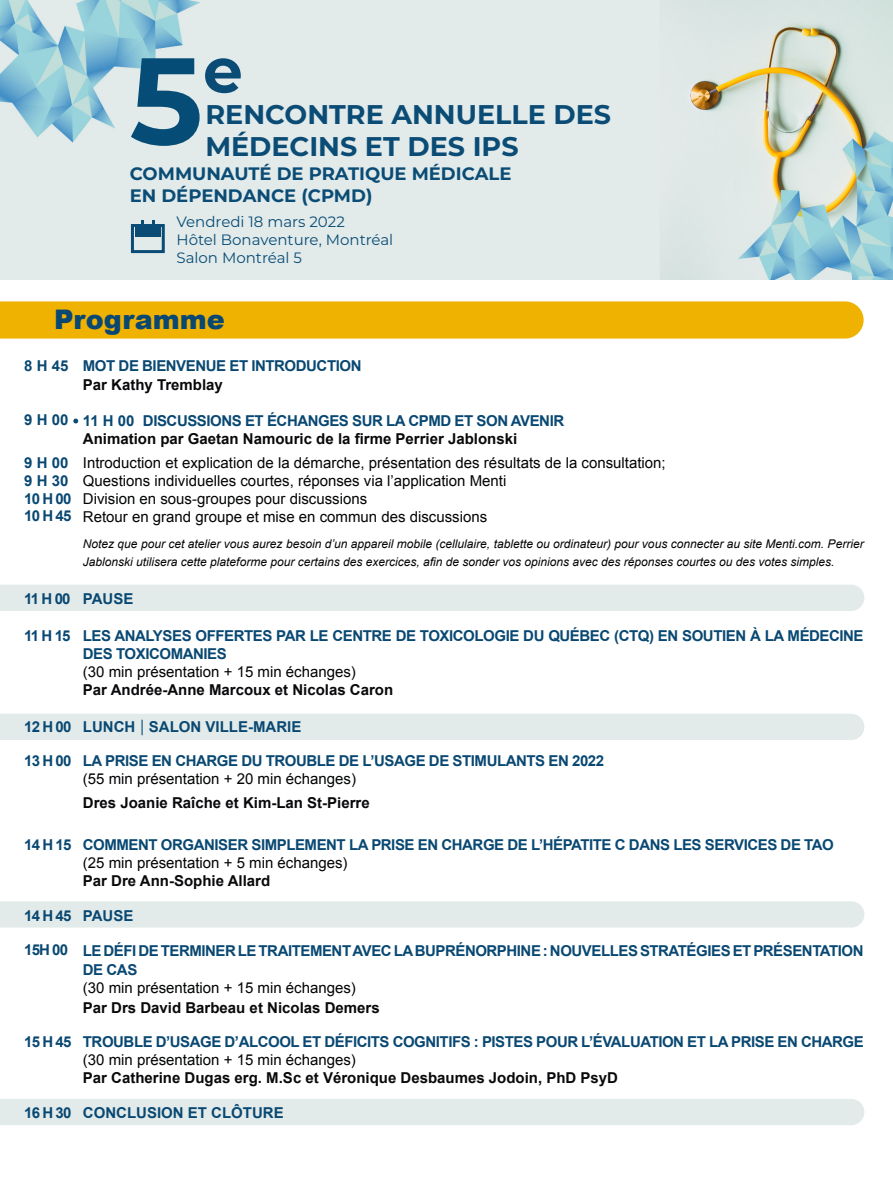
<style>
.page{position:relative;width:893px;height:1191px;background:#fff}
.page>*{position:absolute;margin:0;border:0;box-sizing:border-box;transform-origin:0 0}
.t1{font:700 123px "Montserrat";color:#054d76}
.t2{font:700 27px/32.4px "Montserrat";color:#0a4c75}
.t3{font:900 27px "Arial";color:#094872}
.t4{font:700 18px/21.6px "Montserrat";color:#0a4c75}
.t5{font:700 15px/18px "Arial";letter-spacing:-.03em;color:#094872}
.t6{font:15px/18px "Arial";color:#030405}
.t7{font:700 15px "Arial";color:#09090c}
.t8{font:15px/18px "Montserrat";color:#0a4c75}
.t9{font:700 15px "Arial";color:#094872}
.t10{font:italic 12px/18px "Arial";color:#030405}
.s1{font-family:"Montserrat";font-weight:400;font-size:16.5px;color:#0a4c75}
</style>
<div class="page">
<img style="left:0;top:0;width:893px;height:279px">
<div style="left:0;top:584px;width:864px;height:27px;background:#e2ebea"></div>
<div style="left:0;top:714px;width:864px;height:26px;background:#e2ebea"></div>
<div style="left:0;top:901px;width:864px;height:26px;background:#e2ebea"></div>
<div style="left:0;top:1099px;width:864px;height:26px;background:#e2ebea"></div>
<div style="left:0;top:301px;width:864px;height:37px;background:#efb201"></div>
<hr style="left:141px;top:220px;width:3px;height:14px;background:#0a4c75">
<hr style="left:152px;top:220px;width:3px;height:14px;background:#0a4c75">
<div style="left:135px;top:227px;width:26px;height:9px;background:#0a4c75"></div>
<div style="left:131px;top:224px;width:34px;height:29px;border:3px solid #0a4c75"></div>
<svg style="left:73px;top:418px;width:5px;height:5px"></svg>
<h1 class="t1" style="left:130px;top:12px;width:115px">5<sup>e</sup></h1>
<h2 class="t2" style="left:205px;top:97px;width:407px">RENCONTRE ANNUELLE DES<br>MÉDECINS ET DES IPS</h2>
<p class="t4" style="left:130px;top:162px;width:383px">COMMUNAUTÉ DE PRATIQUE MÉDICALE<br>EN DÉPENDANCE (CPMD)</p>
<p class="t8" style="left:176px;top:212px;width:218px">Vendredi 18 mars 2022<br>Hôtel Bonaventure, Montréal<br>Salon Montréal 5</p>
<h2 class="t3" style="left:54px;top:299px;width:172px">Programme</h2>
<p class="t5" style="left:83px;top:358px;width:280px">MOT DE BIENVENUE ET INTRODUCTION</p>
<p class="t7" style="left:83px;top:374px;width:142px">Par Kathy Tremblay</p>
<p class="t5" style="left:83px;top:412px;width:483px">11 H 00 DISCUSSIONS ET ÉCHANGES SUR LA CPMD ET SON AVENIR</p>
<p class="t7" style="left:83px;top:428px;width:436px">Animation par Gaetan Namouric de la firme Perrier Jablonski</p>
<p class="t6" style="left:83px;top:453px;width:584px">Introduction et explication de la démarche, présentation des résultats de la consultation; Questions individuelles courtes, réponses via l’application Menti<br>Division en sous-groupes pour discussions<br>Retour en grand groupe et mise en commun des discussions</p>
<p class="t10" style="left:83px;top:535px;width:782px">Notez que pour cet atelier vous aurez besoin d’un appareil mobile (cellulaire, tablette ou ordinateur) pour vous connecter au site Menti.com. Perrier<br>Jablonski utilisera cette plateforme pour certains des exercices, afin de sonder vos opinions avec des réponses courtes ou des votes simples.</p>
<p class="t5" style="left:83px;top:590px;width:52px">PAUSE</p>
<p class="t5" style="left:83px;top:627px;width:782px">LES ANALYSES OFFERTES PAR LE CENTRE DE TOXICOLOGIE DU QUÉBEC (CTQ) EN SOUTIEN À LA MÉDECINE<br>DES TOXICOMANIES</p>
<p class="t6" style="left:83px;top:663px;width:275px">(30 min présentation + 15 min échanges)</p>
<p class="t7" style="left:83px;top:680px;width:312px">Par Andrée-Anne Marcoux et Nicolas Caron</p>
<p class="t9" style="left:83px;top:716px;width:220px">LUNCH <span class="s1">|</span> SALON VILLE-MARIE</p>
<p class="t5" style="left:83px;top:752px;width:523px">LA PRISE EN CHARGE DU TROUBLE DE L’USAGE DE STIMULANTS EN 2022</p>
<p class="t6" style="left:83px;top:770px;width:275px">(55 min présentation + 20 min échanges)</p>
<p class="t7" style="left:83px;top:793px;width:288px">Dres Joanie Raîche et Kim-Lan St-Pierre</p>
<p class="t5" style="left:83px;top:836px;width:752px">COMMENT ORGANISER SIMPLEMENT LA PRISE EN CHARGE DE L’HÉPATITE C DANS LES SERVICES DE TAO</p>
<p class="t6" style="left:83px;top:854px;width:266px">(25 min présentation + 5 min échanges)</p>
<p class="t7" style="left:83px;top:871px;width:189px">Par Dre Ann-Sophie Allard</p>
<p class="t5" style="left:83px;top:907px;width:52px">PAUSE</p>
<p class="t5" style="left:83px;top:941px;width:782px;line-height:19.5px">LE DÉFI DE TERMINER LE TRAITEMENT AVEC LA BUPRÉNORPHINE : NOUVELLES STRATÉGIES ET PRÉSENTATION<br>DE CAS</p>
<p class="t6" style="left:83px;top:979px;width:275px">(30 min présentation + 15 min échanges)</p>
<p class="t7" style="left:83px;top:997px;width:298px">Par Drs David Barbeau et Nicolas Demers</p>
<p class="t5" style="left:83px;top:1033px;width:782px">TROUBLE D’USAGE D’ALCOOL ET DÉFICITS COGNITIFS : PISTES POUR L’ÉVALUATION ET LA PRISE EN CHARGE</p>
<p class="t6" style="left:83px;top:1051px;width:275px">(30 min présentation + 15 min échanges)</p>
<p class="t7" style="left:83px;top:1068px;width:537px">Par Catherine Dugas erg. M.Sc et Véronique Desbaumes Jodoin, PhD PsyD</p>
<p class="t9" style="left:83px;top:1102px;width:202px">CONCLUSION ET CLÔTURE</p>
<p class="t5" style="left:24px;top:358px;width:46px">8 H 45</p>
<p class="t5" style="left:24px;top:412px;width:46px">9 H 00</p>
<p class="t5" style="left:24px;top:454px;width:49px">9 H 00<br>9 H 30<br>10 H 00</p>
<p class="t5" style="left:24px;top:508px;width:49px">10 H 45</p>
<p class="t5" style="left:24px;top:590px;width:48px">11 H 00</p>
<p class="t5" style="left:24px;top:627px;width:48px">11 H 15</p>
<p class="t5" style="left:24px;top:718px;width:49px">12 H 00</p>
<p class="t5" style="left:24px;top:752px;width:49px">13 H 00</p>
<p class="t5" style="left:24px;top:836px;width:49px">14 H 15</p>
<p class="t5" style="left:24px;top:907px;width:49px">14 H 45</p>
<p class="t5" style="left:24px;top:941px;width:45px">15H 00</p>
<p class="t5" style="left:24px;top:1033px;width:49px">15 H 45</p>
<p class="t5" style="left:24px;top:1104px;width:49px">16 H 30</p>
</div>
